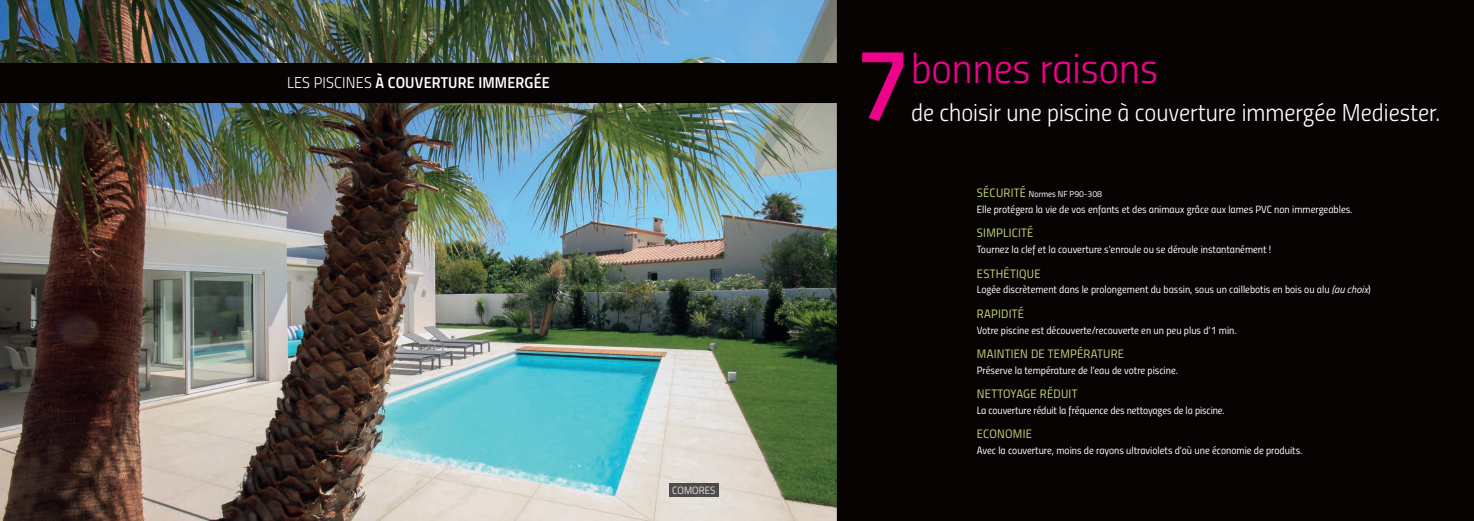
<style>
.page{position:relative;width:1474px;height:521px;background:#fff}
.page>*{position:absolute;margin:0;border:0;box-sizing:border-box;transform-origin:0 0}
.t1{font:101.5px "Titillium Semibold Upright";color:#ed028c}
.t2{font:42px "Titillium Light Upright";color:#ed028c}
.t3{font:24.5px "Titillium Light Upright";color:#fff}
.t4{font:15.75px "Titillium Semibold Upright";letter-spacing:.01em;color:#fff}
.t5{font:12.25px "Titillium Regular Upright";letter-spacing:.02em;color:#bfd77d}
.t6{font:10.5px "Titillium Regular Upright";color:#fff}
.t7{font:10.5px "Titillium Light Upright";letter-spacing:.01em;color:#fff}
.t8{font:8.75px "Titillium Regular Upright";color:#fff}
.s1{font-family:"Titillium Light Upright"}
.s2{font-size:12.25px;color:#bfd77d}
.s3{font-family:"Titillium";font-style:italic}
</style>
<div class="page">
<div style="left:737px;top:0;width:736px;height:521px;background:#080303"></div>
<img style="left:0;top:0;width:836px;height:521px">
<div style="left:0;top:63px;width:849px;height:40px;background:#080303"></div>
<img style="left:669px;top:483px;width:49px;height:13px">
<h3 class="t4" style="left:287px;top:70px;width:264px"><span class="s1">LES PISCINES</span> À COUVERTURE IMMERGÉE</h3>
<p class="t7" style="left:672px;top:482px;width:45px">COMORES</p>
<h1 class="t1" style="left:854px;top:6px;width:58px">7</h1>
<h2 class="t2" style="left:911px;top:37px;width:248px">bonnes raisons</h2>
<h3 class="t3" style="left:911px;top:95px;width:530px">de choisir une piscine à couverture immergée Mediester.</h3>
<p class="t8" style="left:976px;top:188px;width:127px"><span class="s2">SÉCURITÉ</span> Normes NF P90-308</p>
<p class="t6" style="left:976px;top:201px;width:377px">Elle protégera la vie de vos enfants et des animaux grâce aux lames PVC non immergeables.</p>
<p class="t5" style="left:976px;top:224px;width:58px">SIMPLICITÉ</p>
<p class="t6" style="left:976px;top:242px;width:296px">Tournez la clef et la couverture s’enroule ou se déroule instantanément !</p>
<p class="t5" style="left:976px;top:264px;width:65px">ESTHÉTIQUE</p>
<p class="t6" style="left:976px;top:282px;width:395px">Logée discrètement dans le prolongement du bassin, sous un caillebotis en bois ou alu <span class="s3">(au choix</span>)</p>
<p class="t5" style="left:976px;top:304px;width:49px">RAPIDITÉ</p>
<p class="t6" style="left:976px;top:322px;width:261px">Votre piscine est découverte/recouverte en un peu plus d’1 min.</p>
<p class="t5" style="left:976px;top:345px;width:149px">MAINTIEN DE TEMPÉRATURE</p>
<p class="t6" style="left:976px;top:362px;width:203px">Préserve la température de l’eau de votre piscine.</p>
<p class="t5" style="left:976px;top:385px;width:102px">NETTOYAGE RÉDUIT</p>
<p class="t6" style="left:976px;top:402px;width:249px">La couverture réduit la fréquence des nettoyages de la piscine.</p>
<p class="t5" style="left:976px;top:425px;width:57px">ECONOMIE</p>
<p class="t6" style="left:976px;top:443px;width:327px">Avec la couverture, moins de rayons ultraviolets d’où une économie de produits.</p>
</div>
